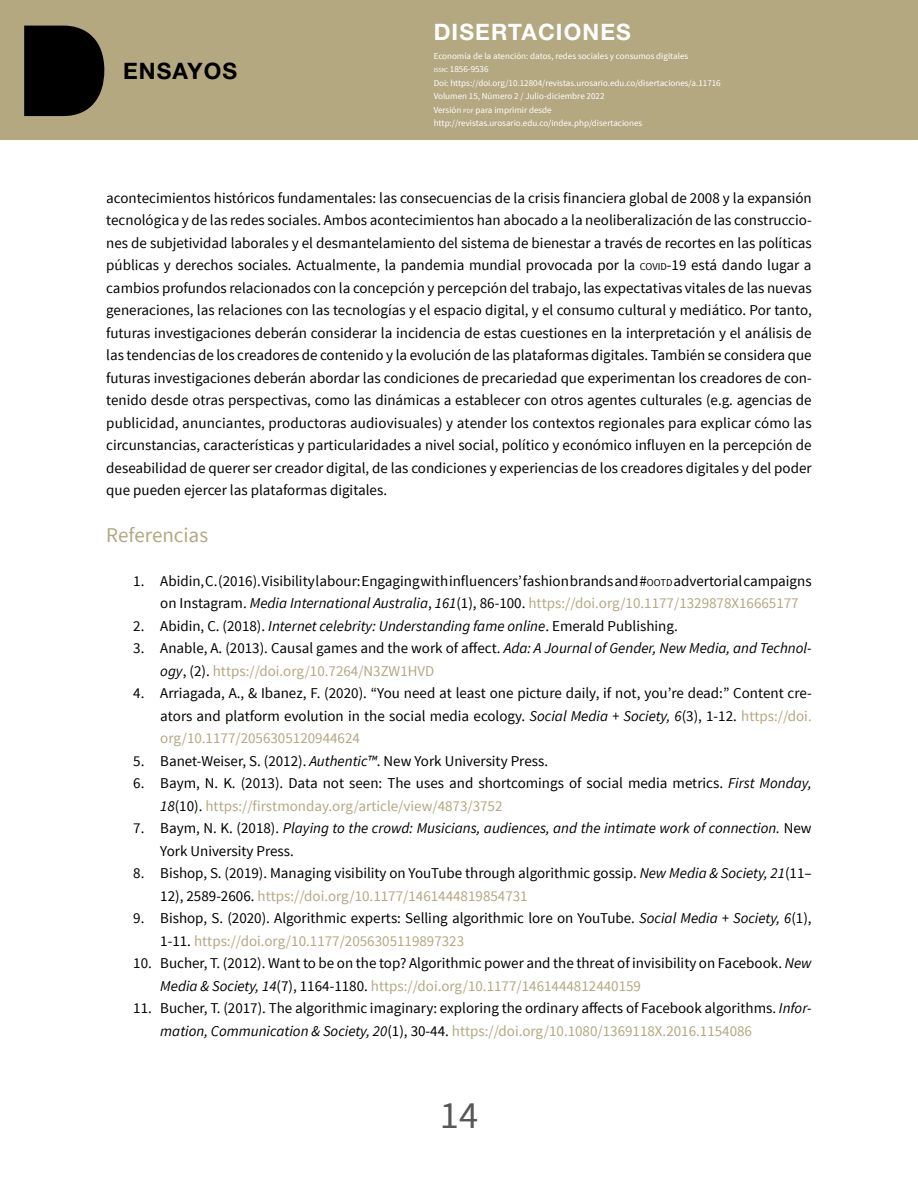
<style>
.page{position:relative;width:918px;height:1188px;background:#fff}
.page>*{position:absolute;margin:0;border:0;box-sizing:border-box;transform-origin:0 0}
.t1{font:38.4px "Source Sans Pro";color:#575756}
.t2{font:700 22.65px "Helvetica Neue LT Std";letter-spacing:.05em;color:#fff}
.t3{font:700 22.65px "Helvetica Neue LT Std";letter-spacing:.05em;color:#000}
.t4{font:21px "Source Sans Pro";color:#b4a881}
.t5{font:15px/22.5px "Source Sans Pro";color:#000}
.t6{font:italic 15px/22.5px "Source Sans Pro";color:#000}
.t7{font:9px/13.5px "Source Sans Pro";color:#fff}
.s1{font-size:6.3px}
.s2{font-size:10.5px}
.s3{font-style:italic}
.s4{color:#b4a881}
.s5{font-style:normal}
</style>
<div class="page">
<div style="left:0;top:0;width:918px;height:139px;background:#b4a881"></div>
<svg style="left:24px;top:26px;width:80px;height:90px;background:#100f0b"></svg>
<h2 class="t3" style="left:123px;top:57px;width:116px">ENSAYOS</h2>
<h2 class="t2" style="left:434px;top:18px;width:199px">DISERTACIONES</h2>
<p class="t7" style="left:434px;top:49px;width:289px">Economía de la atención: datos, redes sociales y consumos digitales<br><span class="s1">ISSN</span>: 1856-9536<br>Doi: https://doi.org/10.12804/revistas.urosario.edu.co/disertaciones/a.11716<br>Volumen 15, Número 2 / Julio-diciembre 2022<br>Versión <span class="s1">PDF</span> para imprimir desde http://revistas.urosario.edu.co/index.php/disertaciones</p>
<p class="t5" style="left:106px;top:187px;width:707px;text-align:justify">acontecimientos históricos fundamentales: las consecuencias de la crisis financiera global de 2008 y la expansión tecnológica y de las redes sociales. Ambos acontecimientos han abocado a la neoliberalización de las construccio&shy;nes de subjetividad laborales y el desmantelamiento del sistema de bienestar a través de recortes en las políticas públicas y derechos sociales. Actualmente, la pandemia mundial provocada por la <span class="s2">COVID</span>-19 está dando lugar a cambios profundos relacionados con la concepción y percepción del trabajo, las expectativas vitales de las nuevas generaciones, las relaciones con las tecnologías y el espacio digital, y el consumo cultural y mediático. Por tanto, futuras investigaciones deberán considerar la incidencia de estas cuestiones en la interpretación y el análisis de las tendencias de los creadores de contenido y la evolución de las plataformas digitales. También se considera que futuras investigaciones deberán abordar las condiciones de precariedad que experimentan los creadores de con&shy;tenido desde otras perspectivas, como las dinámicas a establecer con otros agentes culturales (e.g. agencias de publicidad, anunciantes, productoras audiovisuales) y atender los contextos regionales para explicar cómo las circunstancias, características y particularidades a nivel social, político y económico influyen en la percepción de deseabilidad de querer ser creador digital, de las condiciones y experiencias de los creadores digitales y del poder que pueden ejercer las plataformas digitales.</p>
<h3 class="t4" style="left:106px;top:522px;width:103px">Referencias</h3>
<p class="t5" style="left:160px;top:570px;width:653px;text-indent:-27px">1. Abidin, C. (2016). Visibility labour: Engaging with influencers’ fashion brands and #<span class="s2">OOTD</span> advertorial campaigns on Instagram. <span class="s3">Media International Australia</span>, <span class="s3">161</span>(1), 86-100. <span class="s4">https://doi.org/10.1177/1329878X16665177</span></p>
<p class="t6" style="left:133px;top:614px;width:546px"><span class="s5">2. Abidin, C. (2018).</span> Internet celebrity: Understanding fame online<span class="s5">. Emerald Publishing.</span></p>
<p class="t5" style="left:160px;top:637px;width:653px;text-indent:-27px">3. Anable, A. (2013). Causal games and the work of affect. <span class="s3">Ada: A Journal of Gender, New Media, and Technol&shy;ogy</span>, (2). <span class="s4">https://doi.org/10.7264/N3ZW1HVD</span></p>
<p class="t5" style="left:160px;top:682px;width:653px;text-align:justify;text-indent:-27px">4. Arriagada, A., &amp; Ibanez, F. (2020). “You need at least one picture daily, if not, you’re dead:” Content cre&shy;ators and platform evolution in the social media ecology. <span class="s3">Social Media + Society, 6</span>(3), 1-12. <span class="s4">https://doi. org/10.1177/2056305120944624</span></p>
<p class="t5" style="left:133px;top:750px;width:416px">5. Banet-Weiser, S. (2012). <span class="s3">Authentic™</span>. New York University Press.</p>
<p class="t5" style="left:160px;top:772px;width:653px;text-indent:-27px">6. Baym, N. K. (2013). Data not seen: The uses and shortcomings of social media metrics. <span class="s3">First Monday,<br>18</span>(10). <span class="s4">https://firstmonday.org/article/view/4873/3752</span></p>
<p class="t6" style="left:160px;top:817px;width:653px;text-indent:-27px"><span class="s5">7. Baym, N. K. (2018).</span> Playing to the crowd: Musicians, audiences, and the intimate work of connection. <span class="s5">New<br>York University Press.</span></p>
<p class="t5" style="left:160px;top:862px;width:653px;text-indent:-27px">8. Bishop, S. (2019). Managing visibility on YouTube through algorithmic gossip. <span class="s3">New Media &amp; Society, 21</span>(11–<br>12), 2589-2606. <span class="s4">https://doi.org/10.1177/1461444819854731</span></p>
<p class="t5" style="left:160px;top:907px;width:653px;text-indent:-27px">9. Bishop, S. (2020). Algorithmic experts: Selling algorithmic lore on YouTube. <span class="s3">Social Media + Society, 6</span>(1),<br>1-11. <span class="s4">https://doi.org/10.1177/2056305119897323</span></p>
<p class="t5" style="left:160px;top:952px;width:653px;text-indent:-27px">10. Bucher, T. (2012). Want to be on the top? Algorithmic power and the threat of invisibility on Facebook. <span class="s3">New<br>Media &amp; Society, 14</span>(7), 1164-1180. <span class="s4">https://doi.org/10.1177/1461444812440159</span></p>
<p class="t5" style="left:160px;top:997px;width:653px;text-indent:-27px">11. Bucher, T. (2017). The algorithmic imaginary: exploring the ordinary affects of Facebook algorithms. <span class="s3">Infor&shy;mation, Communication &amp; Society, 20</span>(1), 30-44. <span class="s4">https://doi.org/10.1080/1369118X.2016.1154086</span></p>
<h1 class="t1" style="left:440px;top:1092px;width:40px">14</h1>
</div>
